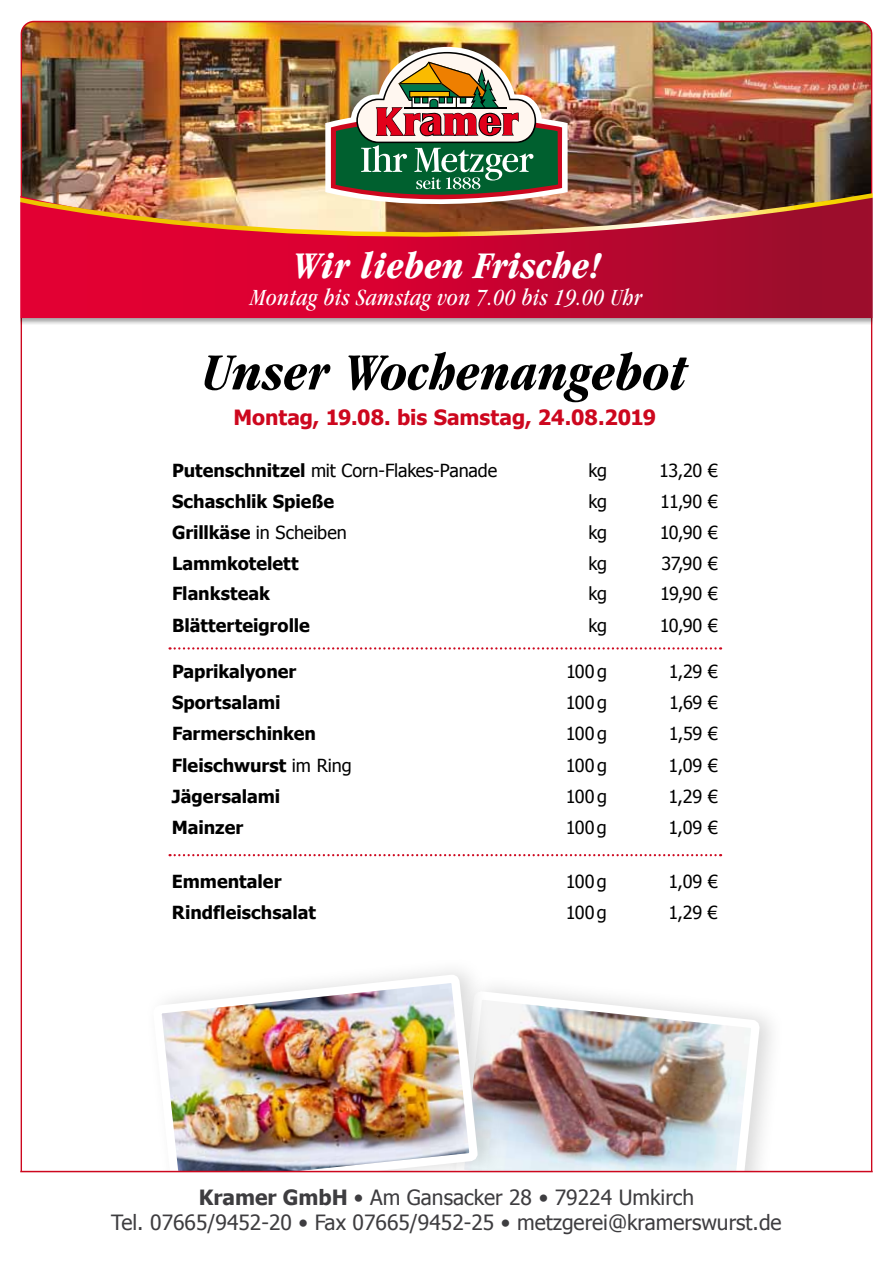
<style>
.page{position:relative;width:893px;height:1263px;background:#fff}
.page>*{position:absolute;margin:0;border:0;box-sizing:border-box;transform-origin:0 0}
.t1{font:italic 700 condensed 54px "Garamond";letter-spacing:.005em;color:#000}
.t2{font:italic 700 condensed 39px "Garamond";letter-spacing:.01em;color:#fff}
.t3{font:italic condensed 24px "Garamond";letter-spacing:.02em;color:#fff}
.t4{font:21px/25.2px "Tahoma";color:#3e3d40;text-align:center}
.t5{font:700 21px "Tahoma";color:#cd071e}
.t6{font:18px "Tahoma";letter-spacing:-.005em;color:#000}
.t7{font:700 18px "Tahoma";letter-spacing:-.005em;color:#000}
.s1{font-weight:700}
.s2{font-weight:400}
</style>
<div class="page">
<img style="left:20px;top:20px;width:853px;height:1153px">
<svg style="left:170px;top:647px;width:551px;height:2px"></svg>
<svg style="left:170px;top:854px;width:551px;height:2px"></svg>
<h2 class="t2" style="left:292px;top:243px;width:310px">Wir lieben Frische!</h2>
<h3 class="t3" style="left:251px;top:284px;width:392px">Montag bis Samstag von 7.00 bis 19.00 Uhr</h3>
<h1 class="t1" style="left:202px;top:341px;width:487px">Unser Wochenangebot</h1>
<p class="t5" style="left:234px;top:403px;width:424px">Montag, 19.08. bis Samstag, 24.08.2019</p>
<p class="t6" style="left:172px;top:458px;width:327px"><span class="s1">Putenschnitzel</span> mit Corn-Flakes-Panade</p>
<p class="t6" style="left:588px;top:458px;width:20px">kg</p>
<p class="t6" style="left:659px;top:458px;width:60px">13,20 €</p>
<p class="t7" style="left:172px;top:489px;width:163px">Schaschlik Spieße</p>
<p class="t6" style="left:588px;top:489px;width:20px">kg</p>
<p class="t6" style="left:660px;top:489px;width:59px">11,90 €</p>
<p class="t6" style="left:172px;top:520px;width:176px"><span class="s1">Grillkäse</span> in Scheiben</p>
<p class="t6" style="left:589px;top:520px;width:20px">kg</p>
<p class="t6" style="left:660px;top:520px;width:60px">10,90 €</p>
<p class="t7" style="left:172px;top:550px;width:128px">Lammkotelett</p>
<p class="t6" style="left:589px;top:551px;width:20px">kg</p>
<p class="t6" style="left:661px;top:551px;width:58px">37,90 €</p>
<p class="t7" style="left:172px;top:581px;width:99px">Flanksteak</p>
<p class="t6" style="left:589px;top:582px;width:20px">kg</p>
<p class="t6" style="left:660px;top:582px;width:59px">19,90 €</p>
<p class="t7" style="left:172px;top:612px;width:139px">Blätterteigrolle</p>
<p class="t6" style="left:589px;top:613px;width:20px">kg</p>
<p class="t6" style="left:660px;top:613px;width:60px">10,90 €</p>
<p class="t7" style="left:172px;top:659px;width:126px">Paprikalyoner</p>
<p class="t6" style="left:566px;top:660px;width:43px">100g</p>
<p class="t6" style="left:669px;top:660px;width:51px">1,29 €</p>
<p class="t7" style="left:172px;top:690px;width:110px">Sportsalami</p>
<p class="t6" style="left:566px;top:690px;width:43px">100g</p>
<p class="t6" style="left:669px;top:690px;width:50px">1,69 €</p>
<p class="t7" style="left:172px;top:721px;width:146px">Farmerschinken</p>
<p class="t6" style="left:566px;top:722px;width:43px">100g</p>
<p class="t6" style="left:669px;top:722px;width:51px">1,59 €</p>
<p class="t7" style="left:172px;top:752px;width:181px">Fleischwurst <span class="s2">im Ring</span></p>
<p class="t6" style="left:566px;top:753px;width:43px">100g</p>
<p class="t6" style="left:669px;top:753px;width:51px">1,09 €</p>
<p class="t7" style="left:172px;top:783px;width:110px">Jägersalami</p>
<p class="t6" style="left:566px;top:784px;width:43px">100g</p>
<p class="t6" style="left:669px;top:784px;width:51px">1,29 €</p>
<p class="t7" style="left:172px;top:815px;width:73px">Mainzer</p>
<p class="t6" style="left:566px;top:816px;width:43px">100g</p>
<p class="t6" style="left:669px;top:816px;width:51px">1,09 €</p>
<p class="t7" style="left:172px;top:869px;width:111px">Emmentaler</p>
<p class="t6" style="left:566px;top:870px;width:43px">100g</p>
<p class="t6" style="left:669px;top:870px;width:51px">1,09 €</p>
<p class="t7" style="left:172px;top:900px;width:146px">Rindfleischsalat</p>
<p class="t6" style="left:566px;top:900px;width:43px">100g</p>
<p class="t6" style="left:668px;top:900px;width:51px">1,29 €</p>
<p class="t4" style="left:111px;top:1184px;width:672px"><span class="s1">Kramer GmbH</span> • Am Gansacker 28 • 79224 Umkirch<br>Tel. 07665/9452-20 • Fax 07665/9452-25 • metzgerei@kramerswurst.de</p>
</div>
